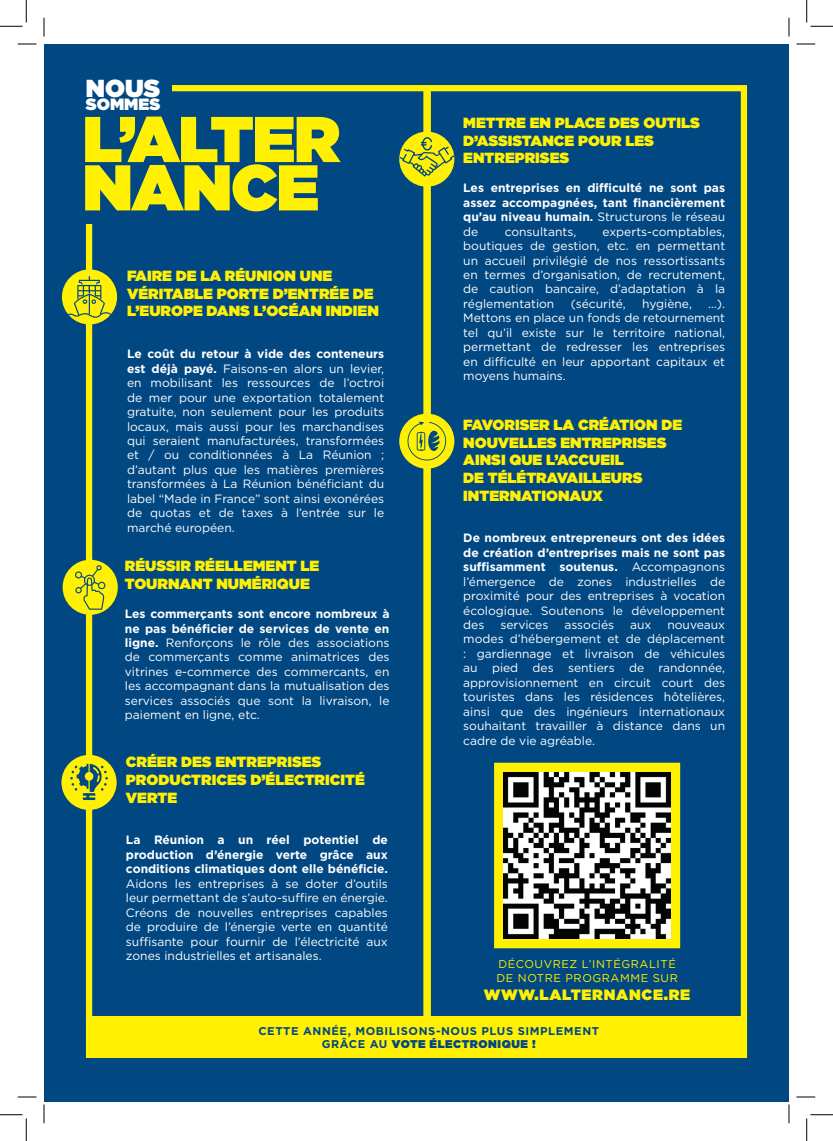
<style>
.page{position:relative;width:833px;height:1141px;background:#fff}
.page>*{position:absolute;margin:0;border:0;box-sizing:border-box;transform-origin:0 0}
.t1{font:900 64.5px/48.4px "Gotham";letter-spacing:-.02em;color:#fff101}
.t2{font:900 24.62px "Gotham";color:#fff}
.t3{font:900 16.38px "Gotham";color:#fff}
.t4{font:900 15px "Gotham";letter-spacing:.05em;color:#fff101}
.t5{font:900 14.75px/17.6px "Gotham";color:#fff101}
.t6{font:12px/14.5px "Gotham";color:#fff;text-align:justify}
.t7{font:700 12px/14.5px "Gotham";color:#fff;text-align:justify}
.t8{font:700 11.25px/13.5px "Gotham";letter-spacing:.05em;color:#014883;text-align:center}
.t9{font:11.25px/13.5px "Gotham";letter-spacing:.05em;color:#fff101}
.s1{font-weight:700}
.s2{font-weight:400}
.s3{font-weight:900}
</style>
<div class="page">
<div style="left:44px;top:44px;width:744px;height:1057px;background:#014883"></div>
<div style="left:86px;top:85px;width:660px;height:972px;border:6px solid #fff101"></div>
<div style="left:63px;top:62px;width:108px;height:161px;background:#014883"></div>
<div style="left:494px;top:762px;width:185px;height:186px;border:20px solid #fff101"></div>
<img style="left:503px;top:772px;width:167px;height:166px">
<div style="left:63px;top:559px;width:55px;height:55px;background:#fff101;border-radius:50%"></div>
<svg style="left:75px;top:565px;width:30px;height:44px"></svg>
<div style="left:62px;top:269px;width:55px;height:55px;background:#fff101;border-radius:50%"></div>
<svg style="left:66px;top:276px;width:47px;height:42px"></svg>
<div style="left:423px;top:89px;width:7px;height:927px;background:#fff101"></div>
<div style="left:399px;top:132px;width:55px;height:55px;background:#fff101;border-radius:50%"></div>
<svg style="left:399px;top:137px;width:55px;height:39px"></svg>
<div style="left:61px;top:754px;width:56px;height:55px;background:#fff101;border-radius:50%"></div>
<svg style="left:70px;top:763px;width:38px;height:37px"></svg>
<div style="left:399px;top:413px;width:55px;height:55px;background:#fff101;border-radius:50%"></div>
<svg style="left:404px;top:421px;width:42px;height:39px"></svg>
<div style="left:89px;top:1016px;width:654px;height:35px;background:#fff101"></div>
<svg style="left:18px;top:43px;width:18px;height:2px"></svg>
<svg style="left:796px;top:43px;width:18px;height:2px"></svg>
<svg style="left:18px;top:1096px;width:18px;height:1px"></svg>
<svg style="left:796px;top:1096px;width:18px;height:1px"></svg>
<svg style="left:43px;top:18px;width:2px;height:18px"></svg>
<svg style="left:43px;top:1104px;width:2px;height:19px"></svg>
<svg style="left:788px;top:18px;width:1px;height:18px"></svg>
<svg style="left:788px;top:1104px;width:1px;height:19px"></svg>
<svg style="left:0;top:0;width:27px;height:27px"></svg>
<svg style="left:0;top:1114px;width:27px;height:26px"></svg>
<svg style="left:806px;top:0;width:26px;height:27px"></svg>
<svg style="left:806px;top:1114px;width:26px;height:26px"></svg>
<h2 class="t2" style="left:86px;top:71px;width:76px">NOUS</h2>
<h3 class="t3" style="left:86px;top:92px;width:76px">SOMMES</h3>
<h1 class="t1" style="left:82px;top:114px;width:259px">L’ALTER<br>NANCE</h1>
<p class="t5" style="left:127px;top:267px;width:253px">FAIRE DE LA RÉUNION UNE<br>VÉRITABLE PORTE D’ENTRÉE DE<br>L’EUROPE DANS L’OCÉAN INDIEN</p>
<p class="t6" style="left:127px;top:346px;width:258px"><span class="s1">Le coût du retour à vide des conteneurs est déjà payé.</span> Faisons-en alors un levier, en mobilisant les ressources de l’octroi de mer pour une exportation totalement gratuite, non seulement pour les produits locaux, mais aussi pour les marchandises qui seraient manufacturées, transformées et / ou conditionnées à La Réunion ; d’autant plus que les matières premières transformées à La Réunion bénéficiant du label “Made in France” sont ainsi exonérées de quotas et de taxes à l’entrée sur le marché européen.</p>
<p class="t5" style="left:125px;top:557px;width:196px">RÉUSSIR RÉELLEMENT LE<br>TOURNANT NUMÉRIQUE</p>
<p class="t6" style="left:125px;top:606px;width:266px"><span class="s1">Les commerçants sont encore nombreux à ne pas bénéficier de services de vente en ligne.</span> Renforçons le rôle des associations de commerçants comme animatrices des vitrines e-commerce des commercants, en les accompagnant dans la mutualisation des services associés que sont la livraison, le paiement en ligne, etc.</p>
<p class="t5" style="left:126px;top:753px;width:240px">CRÉER DES ENTREPRISES<br>PRODUCTRICES D’ÉLECTRICITÉ<br>VERTE</p>
<p class="t7" style="left:126px;top:832px;width:263px">La Réunion a un réel potentiel de production d’énergie verte grâce aux conditions climatiques dont elle bénéficie.</p>
<p class="t6" style="left:126px;top:875px;width:263px">Aidons les entreprises à se doter d’outils leur permettant de s’auto-suffire en énergie.<br>Créons de nouvelles entreprises capables de produire de l’énergie verte en quantité suffisante pour fournir de l’électricité aux zones industrielles et artisanales.</p>
<p class="t5" style="left:463px;top:114px;width:238px">METTRE EN PLACE DES OUTILS<br>D’ASSISTANCE POUR LES<br>ENTREPRISES</p>
<p class="t7" style="left:463px;top:181px;width:263px">Les entreprises en difficulté ne sont pas assez accompagnées, tant financièrement qu’au niveau humain. <span class="s2">Structurons le réseau de</span></p>
<p class="t6" style="left:463px;top:224px;width:263px;text-indent:139px">experts-comptables, boutiques de gestion, etc. en permettant un accueil privilégié de nos ressortissants en termes d’organisation, de recrutement, de caution bancaire, d’adaptation à la réglementation</p>
<p class="t6" style="left:504px;top:224px;width:73px">consultants,</p>
<p class="t6" style="left:570px;top:296px;width:57px">(sécurité,</p>
<p class="t6" style="left:641px;top:296px;width:51px">hygiène,</p>
<p class="t6" style="left:463px;top:296px;width:263px;text-indent:245px">…).<br>Mettons en place un fonds de retournement tel qu’il existe sur le territoire national, permettant de redresser les entreprises en difficulté en leur apportant capitaux et moyens humains.</p>
<p class="t5" style="left:463px;top:415px;width:220px">FAVORISER LA CRÉATION DE<br>NOUVELLES ENTREPRISES<br>AINSI QUE L’ACCUEIL<br>DE TÉLÉTRAVAILLEURS<br>INTERNATIONAUX</p>
<p class="t6" style="left:463px;top:530px;width:263px"><span class="s1">De nombreux entrepreneurs ont des idées de création d’entreprises mais ne sont pas suffisamment soutenus.</span> Accompagnons l’émergence de zones industrielles de proximité pour des entreprises à vocation écologique. Soutenons le développement des</p>
<p class="t6" style="left:500px;top:617px;width:50px">services</p>
<p class="t6" style="left:564px;top:617px;width:51px">associés</p>
<p class="t6" style="left:629px;top:617px;width:23px">aux</p>
<p class="t6" style="left:463px;top:617px;width:263px;text-indent:204px">nouveaux modes d’hébergement et de déplacement : gardiennage et livraison de véhicules au pied des sentiers de randonnée, approvisionnement en circuit court des touristes dans les résidences hôtelières, ainsi que des ingénieurs internationaux souhaitant travailler à distance dans un cadre de vie agréable.</p>
<p class="t9" style="left:496px;top:957px;width:183px">DÉCOUVREZ L’INTÉGRALITÉ<br>DE NOTRE PROGRAMME SUR</p>
<p class="t4" style="left:483px;top:983px;width:208px">WWW.LALTERNANCE.RE</p>
<p class="t8" style="left:258px;top:1023px;width:342px">CETTE ANNÉE, MOBILISONS-NOUS PLUS SIMPLEMENT<br>GRÂCE AU <span class="s3">VOTE ÉLECTRONIQUE !</span></p>
</div>
